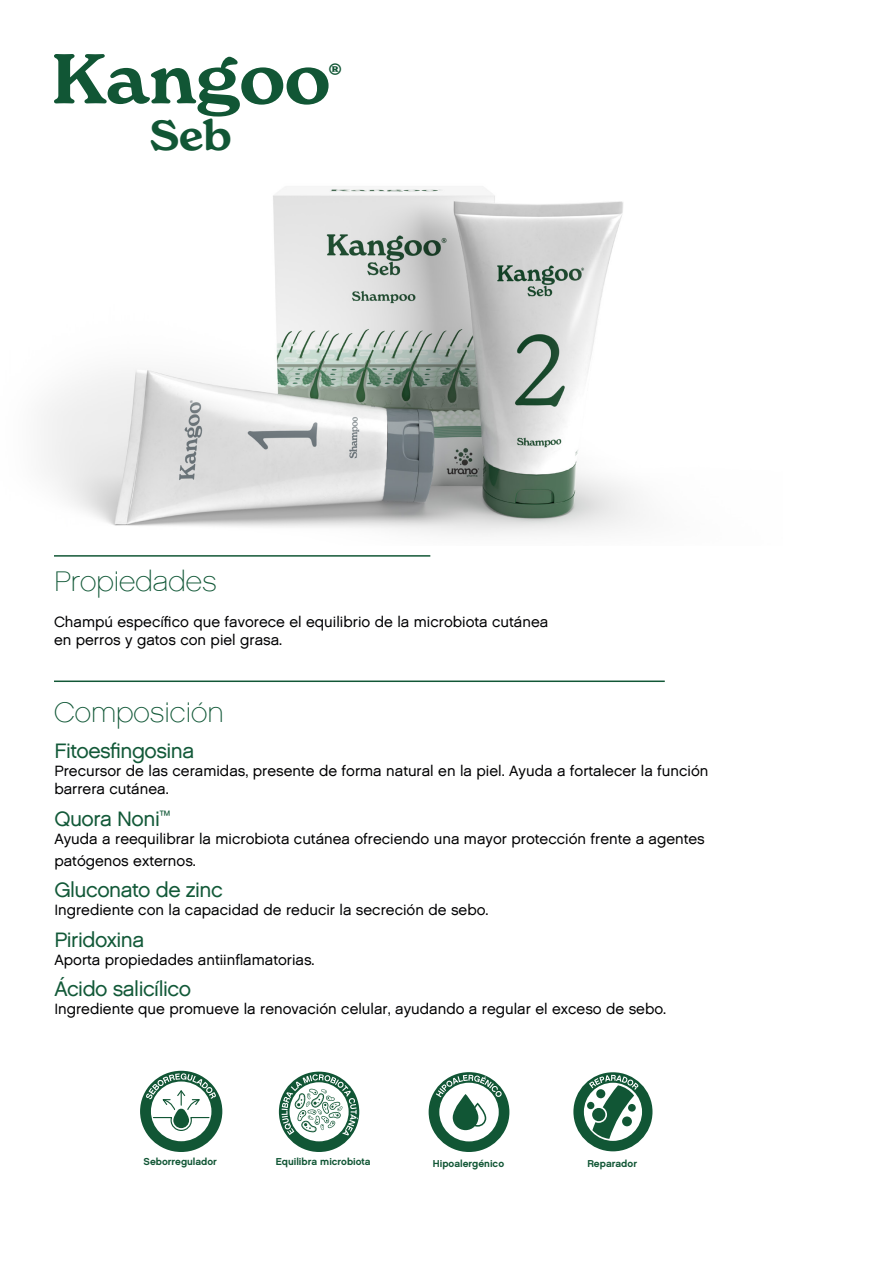
<style>
.page{position:relative;width:893px;height:1263px;background:#fff}
.page>*{position:absolute;margin:0;border:0;box-sizing:border-box;transform-origin:0 0}
.t1{font:600 68.85px "New Spirit";color:#115635}
.t2{font:600 41.25px "New Spirit";color:#115635}
.t3{font:28.5px "Chalet Paris Nineteen Sixty";color:#115837}
.t4{font:21px "Chalet London Nineteen Sixty";letter-spacing:-.025em;color:#125938}
.t5{font:700 18.6px "New Spirit";color:#115635}
.t6{font:15px/18px "Chalet London Nineteen Sixty";color:#000002}
.t7{font:10.05px "Chalet New York Nineteen Sixty";color:#115635}
</style>
<div class="page">
<img style="left:44px;top:186px;width:596px;height:349px">
<hr style="left:54px;top:555px;width:376px;height:2px;background:#125736">
<hr style="left:54px;top:680px;width:611px;height:2px;background:#125736">
<svg style="left:429px;top:1072px;width:80px;height:80px"></svg>
<svg style="left:140px;top:1071px;width:82px;height:81px"></svg>
<svg style="left:573px;top:1072px;width:79px;height:79px"></svg>
<svg style="left:279px;top:1071px;width:80px;height:81px"></svg>
<h1 class="t1" style="left:51px;top:36px;width:281px">Kangoo</h1>
<h2 class="t2" style="left:150px;top:110px;width:83px">Seb</h2>
<p class="t5" style="left:329px;top:59px;width:15px">®</p>
<h3 class="t3" style="left:54px;top:565px;width:164px">Propiedades</h3>
<p class="t6" style="left:54px;top:613px;width:496px">Champú específico que favorece el equilibrio de la microbiota cutánea en perros y gatos con piel grasa.</p>
<h3 class="t3" style="left:54px;top:695px;width:171px">Composición</h3>
<h3 class="t4" style="left:54px;top:738px;width:141px">Fitoesfingosina</h3>
<p class="t6" style="left:54px;top:762px;width:656px">Precursor de las ceramidas, presente de forma natural en la piel. Ayuda a fortalecer la función barrera cutánea.</p>
<h3 class="t4" style="left:54px;top:806px;width:117px">Quora Noni<sup>™</sup></h3>
<p class="t6" style="left:54px;top:828px;width:652px;line-height:21.6px">Ayuda a reequilibrar la microbiota cutánea ofreciendo una mayor protección frente a agentes patógenos externos.</p>
<h3 class="t4" style="left:54px;top:877px;width:170px">Gluconato de zinc</h3>
<p class="t6" style="left:54px;top:901px;width:436px">Ingrediente con la capacidad de reducir la secreción de sebo.</p>
<h3 class="t4" style="left:54px;top:926px;width:91px">Piridoxina</h3>
<p class="t6" style="left:54px;top:950px;width:262px">Aporta propiedades antiinflamatorias.</p>
<h3 class="t4" style="left:54px;top:976px;width:138px">Ácido salicílico</h3>
<p class="t6" style="left:54px;top:1000px;width:613px">Ingrediente que promueve la renovación celular, ayudando a regular el exceso de sebo.</p>
<p class="t7" style="left:144px;top:1156px;width:75px">Seborregulador</p>
<p class="t7" style="left:276px;top:1156px;width:96px">Equilibra microbiota</p>
<p class="t7" style="left:433px;top:1157px;width:73px">Hipoalergénico</p>
<p class="t7" style="left:587px;top:1157px;width:51px">Reparador</p>
</div>
